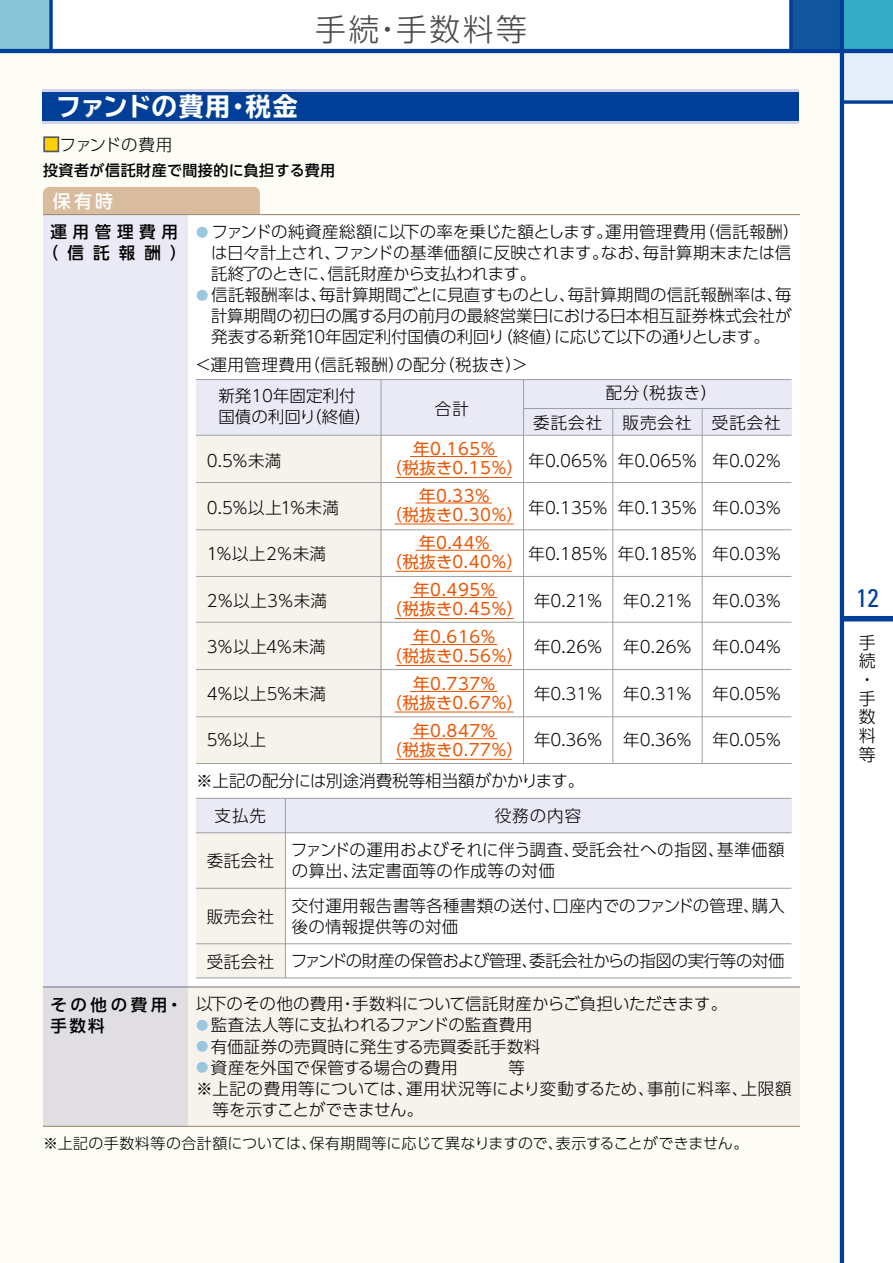
<style>
.page{position:relative;width:893px;height:1263px;background:#fff}
.page>*{position:absolute;margin:0;border:0;box-sizing:border-box;transform-origin:0 0}
.t1{font:300 30.9px "UD Shin Go Pro";letter-spacing:.08em;color:#4c4948}
.t2{font:700 expanded 25.5px "TBUD Go Std";color:#fff}
.t3{font:condensed 25.5px "Univers LT Std";color:#003f98}
.t4{font:500 18px "UD Shin Go Pro";color:#fff}
.t5{font:300 16.95px/18.8px "UD Shin Go Pro";color:#000}
.t6{font:300 16.5px/21px "UD Shin Go Pro";color:#000}
.t7{font:16.5px/19px "UD Shin Go Pro";letter-spacing:.03em;color:#ea5504;text-align:center}
.t8{font:300 16.5px/21px "UD Shin Go Pro";letter-spacing:.03em;color:#000}
.t9{font:300 16.5px/21px "UD Shin Go Pro";letter-spacing:.02em;color:#000}
.t10{font:300 16.5px "UD Shin Go Pro";letter-spacing:-.025em;color:#000}
.t11{font:300 16.5px "UD Shin Go Pro";letter-spacing:.025em;color:#000}
.t12{font:300 16.5px "UD Shin Go Pro";letter-spacing:-.03em;color:#000}
.t13{font:500 16.5px/21.3px "UD Shin Go Pro";letter-spacing:.345em;color:#000;text-align:center}
.t14{font:300 16.5px/30.3px "UD Shin Go Pro";letter-spacing:.06em;color:#000}
.t15{font:500 16.5px/21.3px "UD Shin Go Pro";letter-spacing:.22em;color:#000}
.t16{font:300 15px "UD Shin Go Pro";color:#000}
.t17{font:500 15px "UD Shin Go Pro";letter-spacing:.035em;color:#000}
.s1{color:#fdd000}
.s2{font-size:12.3px;color:#9ac7e0}
</style>
<div class="page">
<div style="left:0;top:0;width:51px;height:51px;background:#88c4d6"></div>
<svg style="left:49px;top:0;width:4px;height:49px"></svg>
<div style="left:842px;top:0;width:51px;height:51px;background:#34acc6"></div>
<div style="left:842px;top:51px;width:51px;height:51px;background:#e6eff9"></div>
<div style="left:791px;top:0;width:51px;height:51px;background:#11559e"></div>
<div style="left:0;top:51px;width:842px;height:1212px;background:#fdfcf5"></div>
<div style="left:842px;top:616px;width:51px;height:5px;background:#003f98"></div>
<hr style="left:840px;top:0;width:4px;height:1263px;background:#003f98">
<hr style="left:0;top:49px;width:893px;height:4px;background:#003f98">
<svg style="left:844px;top:100px;width:49px;height:4px"></svg>
<svg style="left:789px;top:0;width:4px;height:49px"></svg>
<div style="left:43px;top:187px;width:217px;height:34px;background:#d9bb9e;border-radius:6px"></div>
<div style="left:43px;top:215px;width:757px;height:911px;background:#fff"></div>
<div style="left:43px;top:215px;width:145px;height:911px;background:#e9eaf5"></div>
<div style="left:43px;top:987px;width:757px;height:139px;background:linear-gradient(to right,#e8e5e6,#fcf9f0)"></div>
<div style="left:196px;top:380px;width:595px;height:55px;background:#e9eaf5"></div>
<div style="left:196px;top:435px;width:186px;height:328px;background:#f6f3ed"></div>
<hr style="left:196px;top:482px;width:595px;height:1px;background:#9fa0a0">
<hr style="left:196px;top:529px;width:595px;height:1px;background:#9fa0a0">
<hr style="left:196px;top:576px;width:595px;height:1px;background:#9fa0a0">
<hr style="left:196px;top:622px;width:595px;height:1px;background:#9fa0a0">
<hr style="left:196px;top:379px;width:595px;height:1px;background:#9fa0a0">
<hr style="left:196px;top:435px;width:595px;height:1px;background:#9fa0a0">
<hr style="left:196px;top:669px;width:595px;height:1px;background:#9fa0a0">
<hr style="left:196px;top:716px;width:595px;height:1px;background:#9fa0a0">
<hr style="left:196px;top:763px;width:595px;height:1px;background:#9fa0a0">
<hr style="left:524px;top:408px;width:267px;height:1px;background:#9fa0a0">
<hr style="left:702px;top:409px;width:1px;height:354px;background:#9fa0a0">
<hr style="left:612px;top:409px;width:1px;height:354px;background:#9fa0a0">
<hr style="left:523px;top:380px;width:1px;height:384px;background:#9fa0a0">
<hr style="left:381px;top:380px;width:1px;height:384px;background:#9fa0a0">
<div style="left:196px;top:798px;width:595px;height:35px;background:#e9eaf5"></div>
<div style="left:196px;top:833px;width:89px;height:145px;background:#f6f3ed"></div>
<hr style="left:196px;top:888px;width:595px;height:1px;background:#9fa0a0">
<hr style="left:196px;top:943px;width:595px;height:1px;background:#9fa0a0">
<hr style="left:196px;top:798px;width:595px;height:1px;background:#9fa0a0">
<hr style="left:196px;top:832px;width:595px;height:1px;background:#9fa0a0">
<hr style="left:285px;top:798px;width:1px;height:180px;background:#9fa0a0">
<hr style="left:196px;top:977px;width:595px;height:1px;background:#9fa0a0">
<hr style="left:43px;top:214px;width:757px;height:1px;background:#9d8771">
<hr style="left:43px;top:1126px;width:757px;height:1px;background:#9d8771">
<hr style="left:43px;top:987px;width:757px;height:1px;background:#727171">
<hr style="left:42px;top:89px;width:757px;height:3px;background:#d2d3ea">
<hr style="left:42px;top:121px;width:757px;height:2px;background:#d2d3ea">
<div style="left:42px;top:92px;width:757px;height:29px;background:#003f98"></div>
<div style="left:43px;top:136px;width:16px;height:16px;border:2px solid #595757"></div>
<hr style="left:410px;top:456px;width:87px;height:1px;background:#ea5504">
<hr style="left:396px;top:477px;width:116px;height:1px;background:#ea5504">
<hr style="left:415px;top:550px;width:77px;height:1px;background:#ea5504">
<hr style="left:396px;top:571px;width:116px;height:1px;background:#ea5504">
<hr style="left:415px;top:503px;width:77px;height:1px;background:#ea5504">
<hr style="left:395px;top:524px;width:119px;height:1px;background:#ea5504">
<hr style="left:410px;top:644px;width:87px;height:1px;background:#ea5504">
<hr style="left:396px;top:665px;width:116px;height:1px;background:#ea5504">
<hr style="left:410px;top:738px;width:87px;height:1px;background:#ea5504">
<hr style="left:396px;top:759px;width:116px;height:1px;background:#ea5504">
<hr style="left:410px;top:691px;width:87px;height:1px;background:#ea5504">
<hr style="left:395px;top:712px;width:119px;height:1px;background:#ea5504">
<hr style="left:410px;top:597px;width:87px;height:1px;background:#ea5504">
<hr style="left:395px;top:618px;width:119px;height:1px;background:#ea5504">
<h1 class="t1" style="left:315px;top:4px;width:213px">手続・手数料等</h1>
<h2 class="t2" style="left:56px;top:92px;width:244px">ファンドの費用・税金</h2>
<p class="t10" style="left:43px;top:131px;width:131px"><span class="s1">■</span>ファンドの費用</p>
<p class="t17" style="left:43px;top:158px;width:294px">投資者が信託財産で間接的に負担する費用</p>
<p class="t4" style="left:53px;top:187px;width:62px">保有時</p>
<p class="t13" style="left:42px;top:220px;width:146px">運用管理費用（信託報酬）</p>
<p class="t15" style="left:50px;top:993px;width:134px">その他の費用・手数料</p>
<p class="t6" style="left:211px;top:221px;width:590px;text-indent:-15px"><span class="s2">●</span> ファンドの純資産総額に以下の率を乗じた額とします。運用管理費用（信託報酬）は日々計上され、ファンドの基準価額に反映されます。なお、毎計算期末または信託終了のときに、信託財産から支払われます。</p>
<p class="t6" style="left:211px;top:284px;width:582px;text-align:justify;text-indent:-15px"><span class="s2">●</span> 信託報酬率は、毎計算期間ごとに見直すものとし、毎計算期間の信託報酬率は、毎計算期間の初日の属する月の前月の最終営業日における日本相互証券株式会社が発表する新発10年固定利付国債の利回り（終値）に応じて以下の通りとします。</p>
<p class="t8" style="left:195px;top:353px;width:335px">＜運用管理費用（信託報酬）の配分（税抜き）＞</p>
<p class="t6" style="left:218px;top:385px;width:154px">新発10年固定利付国債の利回り（終値）</p>
<p class="t6" style="left:207px;top:450px;width:76px">0.5％未満</p>
<p class="t6" style="left:207px;top:496px;width:134px">0.5％以上1％未満</p>
<p class="t6" style="left:207px;top:543px;width:121px">1％以上2％未満</p>
<p class="t6" style="left:207px;top:589px;width:122px">2％以上3％未満</p>
<p class="t6" style="left:207px;top:636px;width:120px">3％以上4％未満</p>
<p class="t6" style="left:207px;top:682px;width:121px">4％以上5％未満</p>
<p class="t6" style="left:207px;top:729px;width:61px">5％以上</p>
<p class="t6" style="left:435px;top:397px;width:35px">合計</p>
<p class="t7" style="left:385px;top:438px;width:139px">年0.165％<br>（税抜き0.15％）</p>
<p class="t7" style="left:385px;top:485px;width:139px">年0.33％<br>（税抜き0.30％）</p>
<p class="t7" style="left:385px;top:532px;width:139px">年0.44％<br>（税抜き0.40％）</p>
<p class="t7" style="left:385px;top:579px;width:139px">年0.495%<br>（税抜き0.45%）</p>
<p class="t7" style="left:385px;top:627px;width:139px">年0.616%<br>（税抜き0.56%）</p>
<p class="t7" style="left:385px;top:674px;width:139px">年0.737%<br>（税抜き0.67%）</p>
<p class="t7" style="left:385px;top:721px;width:139px">年0.847%<br>（税抜き0.77%）</p>
<p class="t14" style="left:712px;top:377px;width:70px;text-indent:-106px">配分（税抜き）<br>受託会社</p>
<p class="t6" style="left:533px;top:411px;width:70px">委託会社</p>
<p class="t6" style="left:622px;top:411px;width:70px">販売会社</p>
<p class="t6" style="left:529px;top:450px;width:81px">年0.065％</p>
<p class="t6" style="left:529px;top:496px;width:81px">年0.135％</p>
<p class="t6" style="left:529px;top:543px;width:81px">年0.185％</p>
<p class="t6" style="left:534px;top:589px;width:69px">年0.21%</p>
<p class="t6" style="left:534px;top:636px;width:69px">年0.26%</p>
<p class="t6" style="left:534px;top:682px;width:69px">年0.31%</p>
<p class="t6" style="left:534px;top:729px;width:69px">年0.36%</p>
<p class="t6" style="left:618px;top:450px;width:81px">年0.065％</p>
<p class="t6" style="left:618px;top:496px;width:81px">年0.135％</p>
<p class="t6" style="left:618px;top:543px;width:81px">年0.185％</p>
<p class="t6" style="left:623px;top:589px;width:69px">年0.21%</p>
<p class="t6" style="left:623px;top:636px;width:69px">年0.26%</p>
<p class="t6" style="left:623px;top:682px;width:69px">年0.31%</p>
<p class="t6" style="left:623px;top:729px;width:69px">年0.36%</p>
<p class="t6" style="left:713px;top:450px;width:70px">年0.02％</p>
<p class="t6" style="left:713px;top:496px;width:70px">年0.03％</p>
<p class="t6" style="left:713px;top:543px;width:70px">年0.03％</p>
<p class="t6" style="left:713px;top:589px;width:69px">年0.03%</p>
<p class="t6" style="left:713px;top:636px;width:69px">年0.04%</p>
<p class="t6" style="left:713px;top:682px;width:69px">年0.05%</p>
<p class="t6" style="left:713px;top:729px;width:69px">年0.05%</p>
<p class="t6" style="left:196px;top:769px;width:390px">※上記の配分には別途消費税等相当額がかかります。</p>
<p class="t6" style="left:215px;top:805px;width:53px">支払先</p>
<p class="t6" style="left:207px;top:850px;width:69px">委託会社</p>
<p class="t6" style="left:207px;top:905px;width:69px">販売会社</p>
<p class="t6" style="left:207px;top:950px;width:69px">受託会社</p>
<p class="t6" style="left:495px;top:805px;width:88px">役務の内容</p>
<p class="t8" style="left:291px;top:839px;width:495px">ファンドの運用およびそれに伴う調査、受託会社への指図、基準価額の算出、法定書面等の作成等の対価</p>
<p class="t9" style="left:292px;top:894px;width:495px">交付運用報告書等各種書類の送付、口座内でのファンドの管理、購入後の情報提供等の対価</p>
<p class="t10" style="left:291px;top:948px;width:495px">ファンドの財産の保管および管理、委託会社からの指図の実行等の対価</p>
<p class="t6" style="left:196px;top:993px;width:533px">以下のその他の費用・手数料について信託財産からご負担いただきます。</p>
<p class="t6" style="left:196px;top:1014px;width:338px"><span class="s2">●</span> 監査法人等に支払われるファンドの監査費用</p>
<p class="t6" style="left:196px;top:1035px;width:346px"><span class="s2">●</span> 有価証券の売買時に発生する売買委託手数料</p>
<p class="t6" style="left:196px;top:1056px;width:330px"><span class="s2">●</span> 資産を外国で保管する場合の費用　　　等</p>
<p class="t11" style="left:196px;top:1075px;width:597px">※上記の費用等については、運用状況等により変動するため、事前に料率、上限額</p>
<p class="t12" style="left:213px;top:1096px;width:212px">等を示すことができません。</p>
<p class="t16" style="left:43px;top:1131px;width:707px">※上記の手数料等の合計額については、保有期間等に応じて異なりますので、表示することができません。</p>
<h2 class="t3" style="left:856px;top:582px;width:24px">12</h2>
<p class="t5" style="left:859px;top:632px;width:18px">手続・手数料等</p>
</div>
